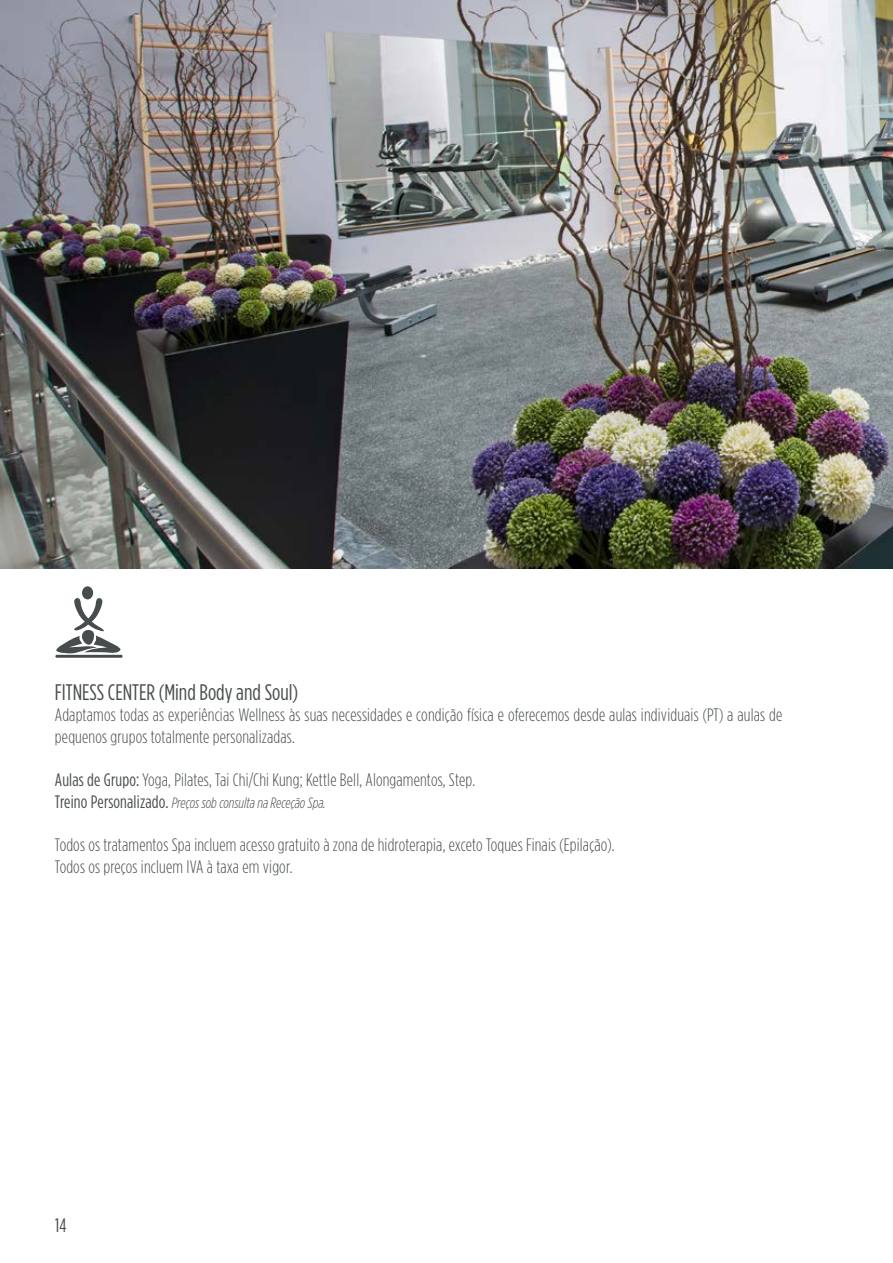
<style>
.page{position:relative;width:893px;height:1263px;background:#fff}
.page>*{position:absolute;margin:0;border:0;box-sizing:border-box;transform-origin:0 0}
.t1{font:22.5px "Gotham Condensed";color:#474d4e}
.t2{font:19.5px "Gotham Condensed";color:#474d4e}
.t3{font:300 18px/21.6px "Gotham Condensed";letter-spacing:.01em;color:#474d4e}
.t4{font:italic 300 15px "Gotham Condensed";color:#474d4e}
.s1{font-weight:400}
.s2{font-weight:400;font-style:normal;font-size:18px}
</style>
<div class="page">
<img style="left:0;top:0;width:893px;height:568px">
<div style="left:82px;top:586px;width:11px;height:13px;background:#474d4e;border-radius:50%"></div>
<svg style="left:56px;top:598px;width:65px;height:55px"></svg>
<hr style="left:55px;top:655px;width:68px;height:3px;background:#474d4e">
<p class="t1" style="left:55px;top:679px;width:245px">FITNESS CENTER (Mind Body and Soul)</p>
<p class="t3" style="left:55px;top:704px;width:729px">Adaptamos todas as experiências Wellness às suas necessidades e condição física e oferecemos desde aulas individuais (PT) a aulas de pequenos grupos totalmente personalizadas.</p>
<p class="t3" style="left:55px;top:769px;width:422px"><span class="s1">Aulas de Grupo:</span> Yoga, Pilates, Tai Chi/Chi Kung; Kettle Bell, Alongamentos, Step.</p>
<p class="t4" style="left:55px;top:794px;width:272px"><span class="s2">Treino Personalizado.</span> Preços sob consulta na Receção Spa.</p>
<p class="t3" style="left:55px;top:834px;width:561px">Todos os tratamentos Spa incluem acesso gratuito à zona de hidroterapia, exceto Toques Finais (Epilação).<br>Todos os preços incluem IVA à taxa em vigor.</p>
<p class="t2" style="left:55px;top:1214px;width:13px">14</p>
</div>
